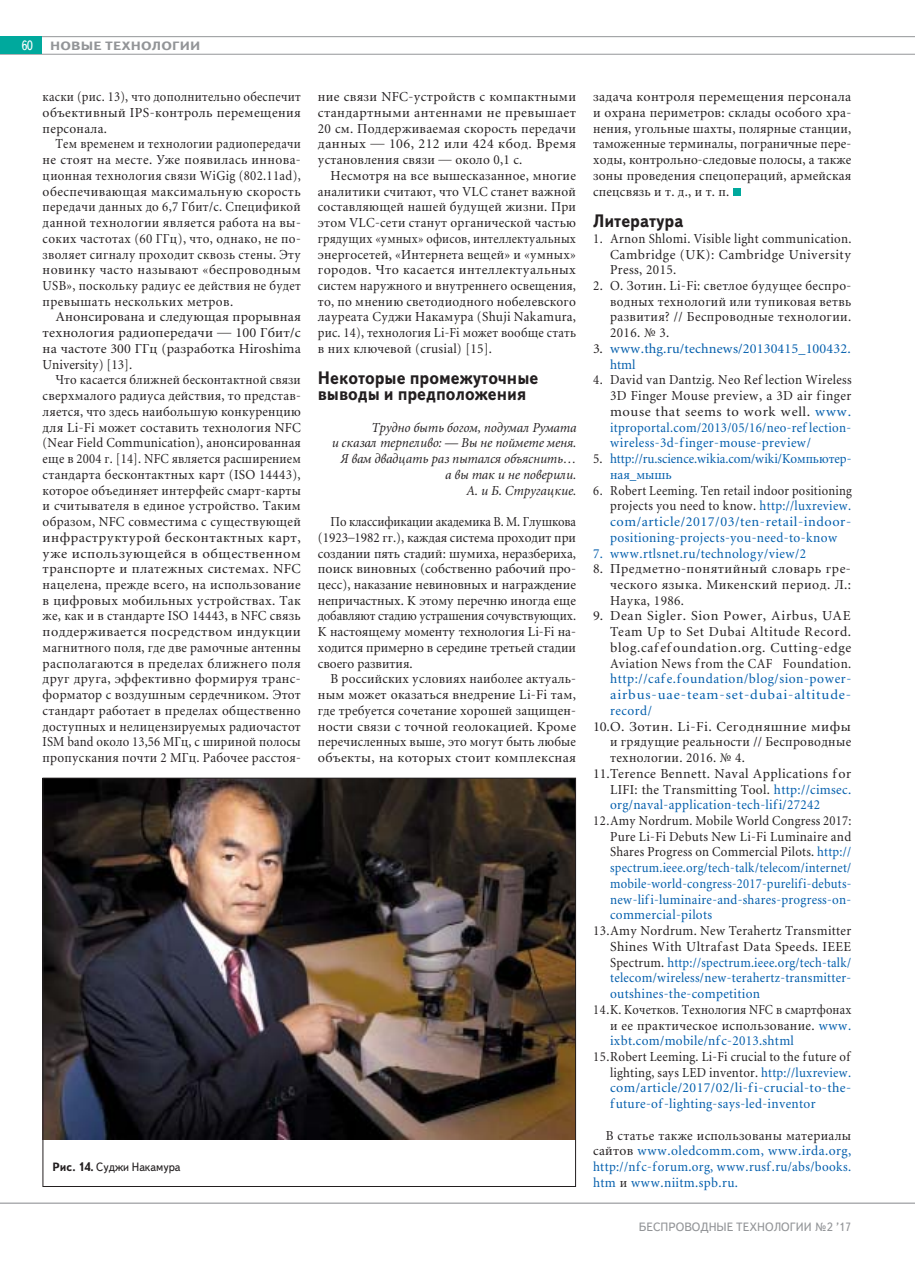
<style>
.page{position:relative;width:915px;height:1263px;background:#fff}
.page>*{position:absolute;margin:0;border:0;box-sizing:border-box;transform-origin:0 0}
.t1{font:700 18px/15.8px "Text Book C";color:#231f20;scale:.94 1}
.t2{font:13.5px/15.8px "Miniature";letter-spacing:.025em;color:#231f20;text-align:justify}
.t3{font:13.5px/15.8px "Miniature";letter-spacing:.025em;color:#231f20;text-align:justify;scale:.93 1}
.t4{font:13.5px/15.8px "Miniature";letter-spacing:.025em;color:#231f20;text-align:justify;scale:.91 1}
.t5{font:13.5px/15.8px "Miniature";letter-spacing:.025em;color:#005dac;text-align:justify;scale:.92 1}
.t6{font:13.5px/15.8px "Miniature";letter-spacing:.025em;color:#005dac;text-align:justify}
.t7{font:13.5px/15.8px "Miniature";letter-spacing:.025em;color:#231f20;text-align:justify;scale:.96 1}
.t8{font:13.5px/15.8px "Miniature";letter-spacing:.025em;color:#005dac;text-align:justify;scale:.93 1}
.t9{font:italic 13.5px/15.8px "Miniature";color:#231f20;text-align:right;scale:.96 1}
.t10{font:13.5px/15.8px "Miniature";letter-spacing:.025em;color:#231f20;text-align:justify;scale:.95 1}
.t11{font:13.5px/15.8px "Miniature";letter-spacing:.025em;color:#231f20;text-align:justify;scale:.9 1}
.t12{font:13.5px/15.8px "Miniature";letter-spacing:.025em;color:#231f20;text-align:justify;scale:1.04 1}
.t13{font:13.5px/15.8px "Miniature";letter-spacing:.025em;color:#231f20;text-align:justify;scale:.92 1}
.t14{font:13.5px/15.8px "Miniature";letter-spacing:-.005em;color:#005dac;scale:.94 1}
.t15{font:13.5px "Miniature";letter-spacing:.025em;color:#005dac;scale:.96 1}
.t16{font:13.5px "Text Book C";color:#fff;scale:.9 1}
.t17{font:12px "Text Book C";color:#939598}
.t18{font:12px "Text Book C";color:#231f20;scale:.95 1}
.t19{font:700 12px "Text Book C";letter-spacing:.01em;color:#939598;scale:1.17 1}
.s1{font-weight:700}
.s2{color:#231f20}
.s3{color:#005dac}
</style>
<div class="page">
<hr style="left:0;top:1202px;width:914px;height:2px;background:#939598">
<hr style="left:0;top:36px;width:914px;height:1px;background:#939598">
<hr style="left:0;top:54px;width:914px;height:1px;background:#939598">
<div style="left:0;top:37px;width:42px;height:17px;background:#00a99d"></div>
<div style="left:732px;top:188px;width:8px;height:8px;background:#00a99d"></div>
<img style="left:45px;top:780px;width:528px;height:360px">
<p class="t16" style="left:21px;top:38px;width:14px">60</p>
<p class="t19" style="left:50px;top:39px;width:130px">НОВЫЕ ТЕХНОЛОГИИ</p>
<p class="t13" style="left:43px;top:90px;width:282px">каски (рис. 13), что дополнительно обеспечит объективный IPS-контроль перемещения персонала.</p>
<p class="t4" style="left:43px;top:137px;width:285px;text-indent:13px">Тем временем и технологии радиопередачи не стоят на месте. Уже появилась иннова&shy;ционная технология связи WiGig (802.11ad), обеспечивающая максимальную скорость передачи данных до 6,7 Гбит/с. Спецификой данной технологии является работа на вы&shy;соких частотах (60 ГГц), что, однако, не по&shy;зволяет сигналу проходит сквозь стены. Эту новинку часто называют «беспроводным USB», поскольку радиус ее действия не будет превышать нескольких метров.</p>
<p class="t2" style="left:43px;top:310px;width:259px;text-indent:13px">Анонсирована и следующая прорывная технология радиопередачи — 100 Гбит/с на частоте 300 ГГц (разработка Hiroshima University) [13].</p>
<p class="t3" style="left:43px;top:373px;width:279px;text-indent:13px">Что касается ближней бесконтактной связи сверхмалого радиуса действия, то представ&shy;ляется, что здесь наибольшую конкуренцию для Li-Fi может составить технология NFC (Near Field Communication), анонсированная еще в 2004 г. [14]. NFC является расширением стандарта бесконтактных карт (ISO 14443), которое объединяет интерфейс смарт-карты и считывателя в единое устройство. Таким образом, NFC совместима с существующей инфраструктурой бесконтактных карт, уже использующейся в общественном транспорте и платежных системах. NFC нацелена, прежде всего, на использование в цифровых мобильных устройствах. Так же, как и в стандарте ISO 14443, в NFC связь поддерживается посредством индукции магнитного поля, где две рамочные антенны располагаются в пределах ближнего поля друг друга, эффективно формируя транс&shy;форматор с воздушным сердечником. Этот стандарт работает в пределах общественно доступных и нелицензируемых радиочастот ISM band около 13,56 МГц, с шириной полосы пропускания почти 2 МГц. Рабочее расстоя-</p>
<p class="t18" style="left:52px;top:1160px;width:136px"><span class="s1">Рис. 14.</span> Суджи Накамура</p>
<p class="t2" style="left:318px;top:90px;width:259px">ние связи NFC-устройств с компактными стандартными антеннами не превышает 20 см. Поддерживаемая скорость передачи данных — 106, 212 или 424 кбод. Время установления связи — около 0,1 с.</p>
<p class="t2" style="left:318px;top:169px;width:259px;text-indent:13px">Несмотря на все вышесказанное, многие аналитики считают, что VLC станет важной составляющей нашей будущей жизни. При этом VLC-сети станут органической частью грядущих «умных» офисов, интеллектуальных энергосетей, «Интернета вещей» и «умных» городов. Что касается интеллектуальных систем наружного и внутреннего освещения, то, по мнению светодиодного нобелевского лауреата Суджи Накамура (Shuji Nakamura, рис. 14), технология Li-Fi может вообще стать в них ключевой (crusial) [15].</p>
<h1 class="t1" style="left:318px;top:370px;width:236px">Некоторые промежуточные выводы и предположения</h1>
<p class="t9" style="left:331px;top:420px;width:256px">Трудно быть богом, подумал Румата<br>и сказал терпеливо: — Вы не поймете меня.<br>Я вам двадцать раз пытался объяснить… а вы так и не поверили.<br>А. и Б. Стругацкие.</p>
<p class="t4" style="left:318px;top:515px;width:285px;text-indent:13px">По классификации академика В. М. Глушкова (1923–1982 гг.), каждая система проходит при создании пять стадий: шумиха, неразбериха, поиск виновных (собственно рабочий про&shy;цесс), наказание невиновных и награждение непричастных. К этому перечню иногда еще добавляют стадию устрашения сочувствующих.<br>К настоящему моменту технология Li-Fi на&shy;ходится примерно в середине третьей стадии своего развития.</p>
<p class="t7" style="left:318px;top:672px;width:270px;text-indent:13px">В российских условиях наиболее актуаль&shy;ным может оказаться внедрение Li-Fi там, где требуется сочетание хорошей защищен&shy;ности связи с точной геолокацией. Кроме перечисленных выше, это могут быть любые объекты, на которых стоит комплексная</p>
<p class="t2" style="left:593px;top:90px;width:259px">задача контроля перемещения персонала и охрана периметров: склады особого хра&shy;нения, угольные шахты, полярные станции, таможенные терминалы, пограничные пере&shy;ходы, контрольно-следовые полосы, а также зоны проведения спецопераций, армейская спецсвязь и т. д., и т. п.</p>
<h1 class="t1" style="left:593px;top:213px;width:97px">Литература</h1>
<p class="t3" style="left:610px;top:232px;width:261px;text-indent:-17px">1. Arnon Shlomi. Visible light communication.<br>Cambridge (UК): Cambridge University Press, 2015.</p>
<p class="t10" style="left:610px;top:279px;width:255px;text-indent:-17px">2. О. Зотин. Li-Fi: светлое будущее беспро&shy;водных технологий или тупиковая ветвь развития? // Беспроводные технологии.<br>2016. № 3.</p>
<p class="t6" style="left:610px;top:342px;width:242px;text-indent:-17px"><span class="s2">3.</span> www.thg.ru/technews/20130415_100432. html</p>
<p class="t3" style="left:610px;top:373px;width:261px;text-indent:-17px">4. David van Dantzig. Neo Ref lection Wireless 3D Finger Mouse preview, a 3D air finger mouse that seems to work well. <span class="s3">www. itproportal.com/2013/05/16/neo-reflection&shy;wireless-3d-finger-mouse-preview/</span></p>
<p class="t14" style="left:610px;top:452px;width:258px;text-indent:-17px"><span class="s2">5.</span> http://ru.science.wikia.com/wiki/Компьютер&shy;ная_мышь</p>
<p class="t8" style="left:610px;top:483px;width:261px;text-indent:-17px"><span class="s2">6. Robert Leeming. Ten retail indoor positioning projects you need to know.</span> http://luxreview. com/article/2017/03/ten-retail-indoor&shy;positioning-projects-you-need-to-know</p>
<p class="t15" style="left:593px;top:548px;width:223px">7. www.rtlsnet.ru/technology/view/2</p>
<p class="t2" style="left:610px;top:562px;width:242px;text-indent:-17px">8. Предметно-понятийный словарь гре&shy;ческого языка. Микенский период. Л.:<br>Наука, 1986.</p>
<p class="t2" style="left:610px;top:609px;width:242px;text-indent:-17px">9. Dean Sigler. Sion Power, Airbus, UAE Team Up to Set Dubai Altitude Record. blog.cafefoundation.org. Cutting-edge Aviation News from the CAF Foundation.</p>
<p class="t6" style="left:610px;top:672px;width:242px">http://cafe.foundation/blog/sion-power&shy;airbus-uae-team-set-dubai-altitude&shy;record/</p>
<p class="t12" style="left:610px;top:719px;width:233px;text-indent:-17px">10. О. Зотин. Li-Fi. Сегодняшние мифы и грядущие реальности // Беспроводные технологии. 2016. № 4.</p>
<p class="t2" style="left:610px;top:767px;width:242px;text-indent:-17px">11. Terence Bennett. Naval Applications for LIFI: the Transmitting Tool. <span class="s3">http://cimsec. org/naval-application-tech-lifi/27242</span></p>
<p class="t5" style="left:610px;top:814px;width:264px;text-indent:-17px"><span class="s2">12. Amy Nordrum. Mobile World Congress 2017:<br>Pure Li-Fi Debuts New Li-Fi Luminaire and Shares Progress on Commercial Pilots.</span> http:// spectrum.ieee.org/tech-talk/telecom/internet/ mobile-world-congress-2017-purelifi-debuts&shy;new-lifi-luminaire-and-shares-progress-on&shy;commercial-pilots</p>
<p class="t5" style="left:610px;top:924px;width:263px;text-indent:-17px"><span class="s2">13. Amy Nordrum. New Terahertz Transmitter Shines With Ultrafast Data Speeds. IEEE Spectrum.</span> http://spectrum.ieee.org/tech-talk/ telecom/wireless/new-terahertz-transmitter&shy;outshines-the-competition</p>
<p class="t11" style="left:610px;top:1003px;width:269px;text-indent:-17px">14. К. Кочетков. Технология NFC в смартфонах и ее практическое использование. <span class="s3">www. ixbt.com/mobile/nfc-2013.shtml</span></p>
<p class="t5" style="left:610px;top:1050px;width:264px;text-indent:-17px"><span class="s2">15. Robert Leeming. Li-Fi crucial to the future of lighting, says LED inventor.</span> http://luxreview. com/article/2017/02/li-fi-crucial-to-the&shy;future-of-lighting-says-led-inventor</p>
<p class="t6" style="left:593px;top:1129px;width:259px;text-indent:13px"><span class="s2">В статье также использованы материалы сайтов</span> www.oledcomm.com, www.irda.org, http://nfc-forum.org, www.rusf.ru/abs/books. htm <span class="s2">и</span> www.niitm.spb.ru.</p>
<p class="t17" style="left:638px;top:1220px;width:214px">БЕСПРОВОДНЫЕ ТЕХНОЛОГИИ №2 ’17</p>
</div>
